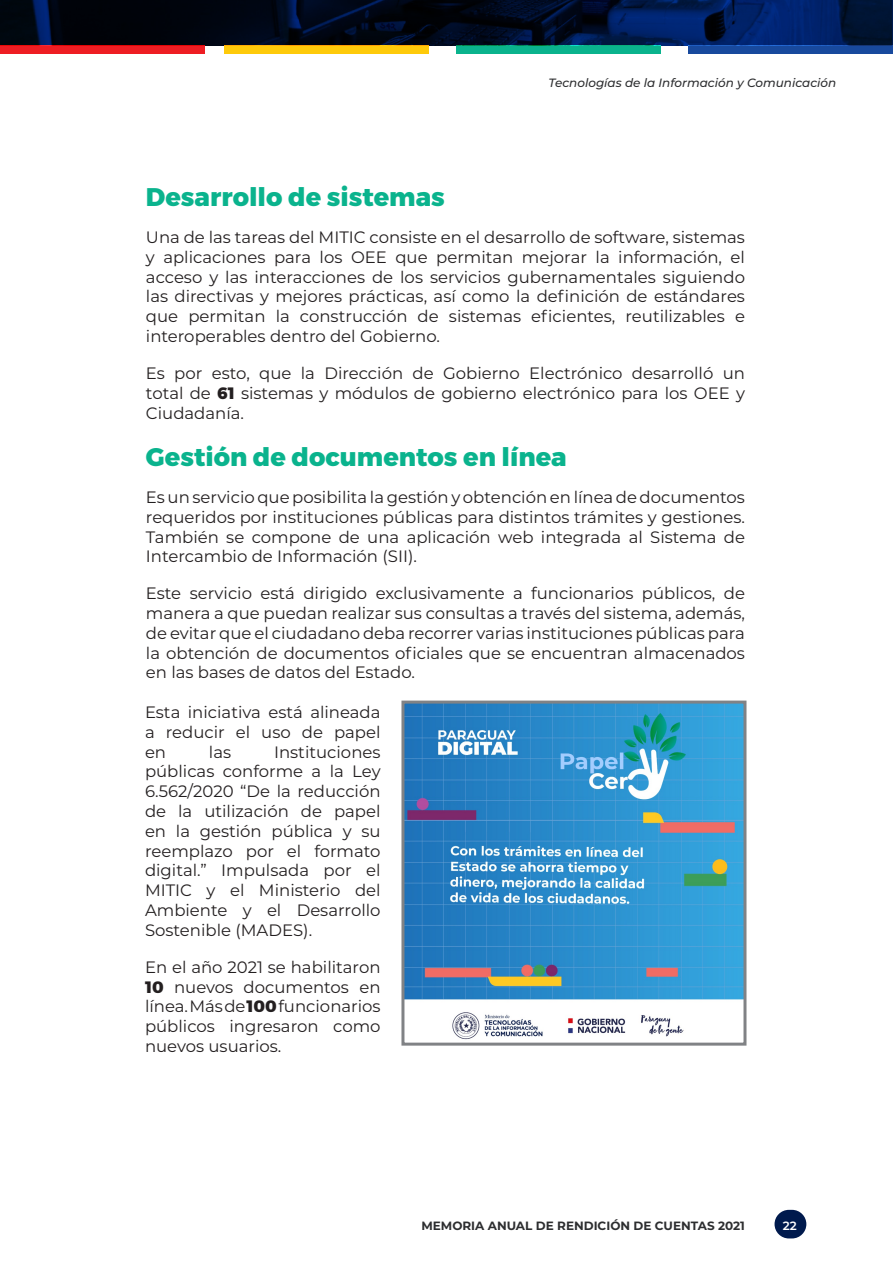
<style>
.page{position:relative;width:893px;height:1263px;background:#fff}
.page>*{position:absolute;margin:0;border:0;box-sizing:border-box;transform-origin:0 0}
.Corregir{font:800 25.5px "Montserrat";color:#0ab38d}
.Corregir-2{font:16.5px/19.8px "Montserrat";color:#231f20;text-align:justify}
.t1{font:italic 500 12px "Montserrat";color:#2d2e30}
.t2{font:700 12px "Montserrat";color:#2d2e30}
.t3{font:600 12px "Montserrat";color:#fff}
.s1{font-weight:800}
</style>
<div class="page">
<div style="left:774px;top:1210px;width:32px;height:28px;background:#001a4d;border-radius:14px"></div>
<div style="left:0;top:46px;width:204px;height:8px;background:#ee1d23"></div>
<div style="left:225px;top:46px;width:204px;height:8px;background:#feca0a"></div>
<div style="left:457px;top:46px;width:204px;height:8px;background:#0ab38d"></div>
<div style="left:689px;top:46px;width:204px;height:8px;background:#18499d"></div>
<img style="left:0;top:0;width:892px;height:46px">
<img style="left:405px;top:704px;width:337px;height:336px">
<div style="left:401px;top:700px;width:345px;height:346px;border:3px solid #808285"></div>
<p class="t1" style="left:549px;top:74px;width:289px">Tecnologías de la Información y Comunicación</p>
<p class="Corregir" style="left:146px;top:181px;width:300px">Desarrollo de sistemas</p>
<p class="Corregir-2" style="left:146px;top:227px;width:601px">Una de las tareas del MITIC consiste en el desarrollo de software, sistemas y aplicaciones para los OEE que permitan mejorar la información, el acceso y las interacciones de los servicios gubernamentales siguiendo las directivas y mejores prácticas, así como la definición de estándares que permitan la construcción de sistemas eficientes, reutilizables e interoperables dentro del Gobierno.</p>
<p class="Corregir-2" style="left:146px;top:363px;width:601px">Es por esto, que la Dirección de Gobierno Electrónico desarrolló un total de <span class="s1">61</span> sistemas y módulos de gobierno electrónico para los OEE y Ciudadanía.</p>
<p class="Corregir" style="left:146px;top:441px;width:422px">Gestión de documentos en línea</p>
<p class="Corregir-2" style="left:146px;top:487px;width:601px">Es un servicio que posibilita la gestión y obtención en línea de documentos requeridos por instituciones públicas para distintos trámites y gestiones.<br>También se compone de una aplicación web integrada al Sistema de Intercambio de Información (SII).</p>
<p class="Corregir-2" style="left:146px;top:583px;width:601px">Este servicio está dirigido exclusivamente a funcionarios públicos, de manera a que puedan realizar sus consultas a través del sistema, además, de evitar que el ciudadano deba recorrer varias instituciones públicas para la obtención de documentos oficiales que se encuentran almacenados en las bases de datos del Estado.</p>
<p class="Corregir-2" style="left:145px;top:702px;width:237px">Esta iniciativa está alineada a reducir el uso de papel en</p>
<p class="Corregir-2" style="left:145px;top:741px;width:237px;text-indent:129px">Instituciones públicas conforme a la Ley 6.562/2020 “De la reducción de la utilización de papel en la gestión pública y su reemplazo por el formato digital.” Impulsada por el MITIC y el Ministerio del Ambiente y el Desarrollo Sostenible (MADES).</p>
<p class="Corregir-2" style="left:145px;top:956px;width:237px">En el año 2021 se habilitaron <span class="s1">10</span> nuevos documentos en línea. Más de <span class="s1">100</span> funcionarios públicos ingresaron como nuevos usuarios.</p>
<p class="Corregir-2" style="left:209px;top:741px;width:24px">las</p>
<p class="t2" style="left:421px;top:1217px;width:325px">MEMORIA ANUAL DE RENDICIÓN DE CUENTAS 2021</p>
<p class="t3" style="left:783px;top:1217px;width:15px">22</p>
</div>
